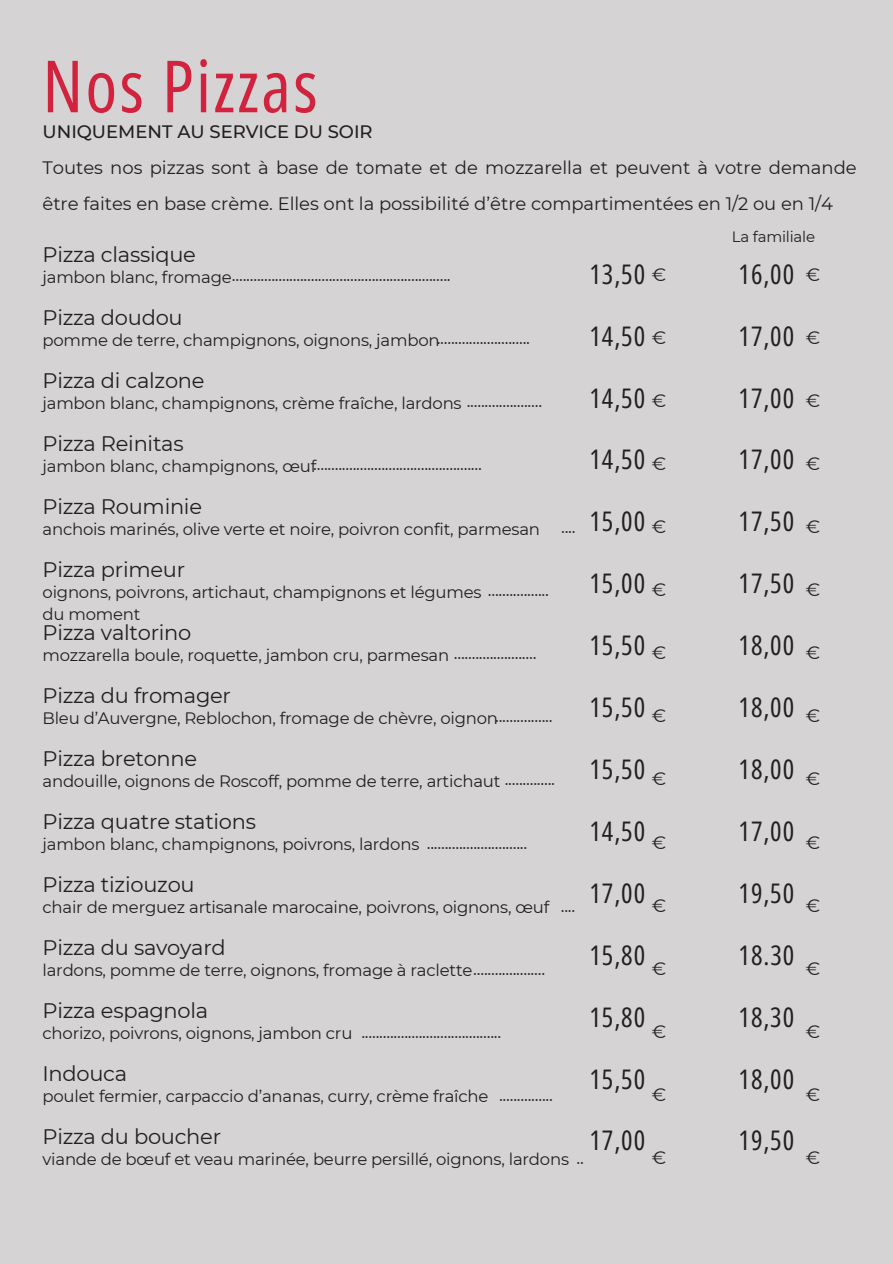
<style>
.page{position:relative;width:893px;height:1264px;background:#fff}
.page>*{position:absolute;margin:0;border:0;box-sizing:border-box;transform-origin:0 0}
.t1{font:72px "Open Sans Condensed";letter-spacing:.035em;color:#d1223e}
.t2{font:27px "Open Sans Condensed";letter-spacing:.035em;color:#231f20}
.t3{font:21px "Montserrat";letter-spacing:-.015em;color:#231f20}
.t4{font:18px/36px "Montserrat";color:#231f20}
.t5{font:16.5px/22.5px "Montserrat";letter-spacing:-.015em;color:#231f20}
.t6{font:15px "Montserrat";letter-spacing:-.015em;color:#231f20}
.s1{font-weight:500}
.s2{font-size:18px}
</style>
<div class="page">
<div style="left:0;top:0;width:892px;height:1263px;background:#d5d3d4"></div>
<p class="t1" style="left:43px;top:35px;width:276px">Nos Pizzas</p>
<p class="t4" style="left:43px;top:114px;width:815px"><span class="s1">UNIQUEMENT AU SERVICE DU SOIR<br></span>Toutes nos pizzas sont à base de tomate et de mozzarella et peuvent à votre demande être faites en base crème. Elles ont la possibilité d’être compartimentées en 1/2 ou en 1/4</p>
<h3 class="t3" style="left:43px;top:241px;width:155px">Pizza classique</h3>
<p class="t4" style="left:43px;top:257px;width:410px"><sub>jambon</sub> <sub>blanc,</sub> <sub>fromage</sub>.............................................................</p>
<h3 class="t3" style="left:43px;top:304px;width:142px">Pizza doudou</h3>
<h4 class="t5" style="left:43px;top:328px;width:398px">pomme de terre, champignons, oignons, jambon</h4>
<h4 class="t4" style="left:436px;top:320px;width:95px">..........................</h4>
<p class="t3" style="left:43px;top:367px;width:163px">Pizza di calzone</p>
<p class="t5" style="left:43px;top:391px;width:501px">jambon blanc, champignons, crème fraîche, lardons <span class="s2">.....................</span></p>
<p class="t3" style="left:43px;top:430px;width:143px">Pizza Reinitas</p>
<h4 class="t5" style="left:43px;top:454px;width:275px">jambon blanc, champignons, œuf</h4>
<h4 class="t4" style="left:313px;top:446px;width:170px">...............................................</h4>
<h3 class="t3" style="left:43px;top:493px;width:161px">Pizza Rouminie</h3>
<h4 class="t5" style="left:43px;top:517px;width:499px">anchois marinés, olive verte et noire, poivron confit, parmesan</h4>
<h4 class="t3" style="left:43px;top:556px;width:144px">Pizza primeur</h4>
<h3 class="t5" style="left:43px;top:580px;width:508px">oignons, poivrons, artichaut, champignons et légumes <span class="s2">................. </span>du moment</h3>
<p class="t3" style="left:43px;top:619px;width:150px">Pizza valtorino</p>
<h3 class="t5" style="left:43px;top:643px;width:495px">mozzarella boule, roquette, jambon cru, parmesan <span class="s2">.......................</span></h3>
<p class="t3" style="left:43px;top:682px;width:190px">Pizza du fromager</p>
<h4 class="t5" style="left:43px;top:706px;width:457px">Bleu d’Auvergne, Reblochon, fromage de chèvre, oignon</h4>
<p class="t4" style="left:495px;top:698px;width:59px">................</p>
<h4 class="t3" style="left:43px;top:745px;width:156px">Pizza bretonne</h4>
<p class="t4" style="left:561px;top:509px;width:16px">....</p>
<h3 class="t5" style="left:43px;top:769px;width:514px">andouille, oignons de Roscoff, pomme de terre, artichaut <span class="s2">..............</span></h3>
<h3 class="t3" style="left:43px;top:808px;width:215px">Pizza quatre stations</h3>
<p class="t5" style="left:43px;top:832px;width:486px">jambon blanc, champignons, poivrons, lardons <span class="s2">............................</span></p>
<h4 class="t3" style="left:43px;top:871px;width:154px">Pizza tiziouzou</h4>
<p class="t5" style="left:43px;top:895px;width:508px">chair de merguez artisanale marocaine, poivrons, oignons, œuf</p>
<h4 class="t3" style="left:43px;top:934px;width:185px">Pizza du savoyard</h4>
<h4 class="t5" style="left:43px;top:958px;width:504px">lardons, pomme de terre, oignons, fromage à raclette<span class="s2">....................</span></h4>
<h4 class="t3" style="left:43px;top:997px;width:167px">Pizza espagnola</h4>
<h3 class="t5" style="left:43px;top:1021px;width:311px">chorizo, poivrons, oignons, jambon cru</h3>
<h1 class="t3" style="left:43px;top:1060px;width:86px">Indouca</h1>
<p class="t4" style="left:361px;top:1013px;width:141px">.......................................</p>
<p class="t5" style="left:43px;top:1084px;width:447px">poulet fermier, carpaccio d’ananas, curry, crème fraîche</p>
<h3 class="t3" style="left:43px;top:1123px;width:180px">Pizza du boucher</h3>
<h3 class="t4" style="left:499px;top:1076px;width:55px">...............</h3>
<h3 class="t4" style="left:560px;top:887px;width:16px">....</h3>
<h4 class="t5" style="left:43px;top:1147px;width:543px">viande de bœuf et veau marinée, beurre persillé, oignons, lardons <span class="s2">..</span></h4>
<p class="t2" style="left:589px;top:255px;width:57px">13,50</p>
<p class="t2" style="left:589px;top:317px;width:57px">14,50</p>
<p class="t2" style="left:589px;top:379px;width:57px">14,50</p>
<p class="t2" style="left:589px;top:440px;width:57px">14,50</p>
<p class="t2" style="left:589px;top:502px;width:57px">15,00</p>
<p class="t2" style="left:589px;top:564px;width:57px">15,00</p>
<p class="t2" style="left:589px;top:626px;width:57px">15,50</p>
<p class="t2" style="left:589px;top:688px;width:57px">15,50</p>
<p class="t2" style="left:589px;top:750px;width:57px">15,50</p>
<p class="t2" style="left:589px;top:812px;width:57px">14,50</p>
<p class="t2" style="left:589px;top:874px;width:57px">17,00</p>
<p class="t2" style="left:589px;top:935px;width:57px">15,80</p>
<p class="t2" style="left:589px;top:997px;width:57px">15,80</p>
<p class="t2" style="left:589px;top:1059px;width:57px">15,50</p>
<p class="t2" style="left:589px;top:1121px;width:57px">17,00</p>
<p class="t4" style="left:651px;top:257px;width:16px">€</p>
<h4 class="t4" style="left:651px;top:320px;width:16px">€</h4>
<h2 class="t4" style="left:651px;top:383px;width:16px">€</h2>
<p class="t4" style="left:651px;top:446px;width:16px">€</p>
<p class="t4" style="left:651px;top:509px;width:16px">€</p>
<p class="t4" style="left:651px;top:572px;width:16px">€</p>
<p class="t4" style="left:651px;top:635px;width:16px">€</p>
<p class="t4" style="left:651px;top:698px;width:16px">€</p>
<p class="t4" style="left:651px;top:761px;width:16px">€</p>
<p class="t4" style="left:651px;top:824px;width:16px">€</p>
<p class="t4" style="left:651px;top:887px;width:16px">€</p>
<p class="t4" style="left:651px;top:950px;width:16px">€</p>
<p class="t4" style="left:651px;top:1013px;width:16px">€</p>
<p class="t4" style="left:651px;top:1076px;width:16px">€</p>
<p class="t4" style="left:651px;top:1139px;width:16px">€</p>
<p class="t6" style="left:731px;top:227px;width:85px">La familiale</p>
<p class="t2" style="left:738px;top:255px;width:57px">16,00</p>
<p class="t2" style="left:738px;top:317px;width:57px">17,00</p>
<p class="t2" style="left:738px;top:379px;width:57px">17,00</p>
<p class="t2" style="left:738px;top:440px;width:57px">17,00</p>
<p class="t2" style="left:738px;top:502px;width:57px">17,50</p>
<p class="t2" style="left:738px;top:564px;width:57px">17,50</p>
<p class="t2" style="left:738px;top:626px;width:57px">18,00</p>
<p class="t2" style="left:738px;top:688px;width:57px">18,00</p>
<p class="t2" style="left:738px;top:750px;width:57px">18,00</p>
<p class="t2" style="left:738px;top:812px;width:57px">17,00</p>
<p class="t2" style="left:738px;top:874px;width:57px">19,50</p>
<p class="t2" style="left:738px;top:935px;width:57px">18.30</p>
<p class="t2" style="left:738px;top:997px;width:57px">18,30</p>
<p class="t2" style="left:738px;top:1059px;width:57px">18,00</p>
<p class="t2" style="left:738px;top:1121px;width:57px">19,50</p>
<p class="t4" style="left:805px;top:257px;width:16px">€</p>
<p class="t4" style="left:805px;top:320px;width:16px">€</p>
<p class="t4" style="left:805px;top:383px;width:16px">€</p>
<p class="t4" style="left:805px;top:446px;width:16px">€</p>
<h2 class="t4" style="left:805px;top:509px;width:16px">€</h2>
<p class="t4" style="left:805px;top:572px;width:16px">€</p>
<p class="t4" style="left:805px;top:635px;width:16px">€</p>
<p class="t4" style="left:805px;top:698px;width:16px">€</p>
<p class="t4" style="left:805px;top:761px;width:16px">€</p>
<p class="t4" style="left:805px;top:824px;width:16px">€</p>
<p class="t4" style="left:805px;top:887px;width:16px">€</p>
<p class="t4" style="left:805px;top:950px;width:16px">€</p>
<p class="t4" style="left:805px;top:1013px;width:16px">€</p>
<p class="t4" style="left:805px;top:1076px;width:16px">€</p>
<p class="t4" style="left:805px;top:1139px;width:16px">€</p>
</div>
